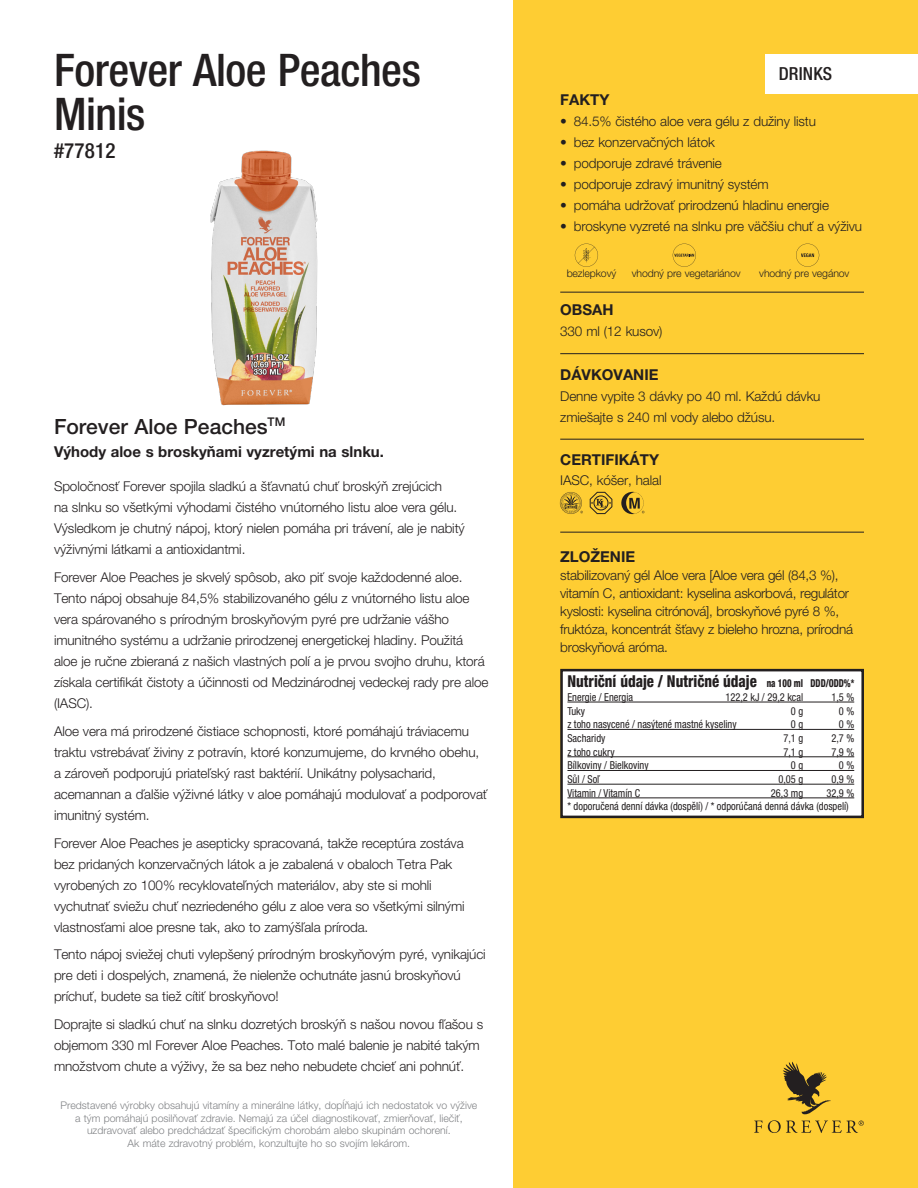
<style>
.page{position:relative;width:918px;height:1188px;background:#fff}
.page>*{position:absolute;margin:0;border:0;box-sizing:border-box;transform-origin:0 0}
.t1{font:500 condensed 45px "Helvetica Neue LT Pro";letter-spacing:-.01em;color:#231f20}
.t2{font:500 21px "Helvetica Neue LT Pro";color:#231f20}
.t3{font:500 condensed 21px "Helvetica Neue LT Pro";letter-spacing:.01em;color:#231f20}
.t4{font:500 condensed 18px "Helvetica Neue LT Pro";letter-spacing:.01em;color:#231f20}
.t5{font:800 condensed 16.5px "Helvetica Neue LT Pro";color:#231f20;scale:.9 1}
.t6{font:700 15px "Helvetica Neue LT Pro";color:#231f20}
.t7{font:300 13.5px/21px "Helvetica Neue LT Pro";letter-spacing:-.01em;color:#231f20}
.t8{font:condensed 10.95px/13.6px "Helvetica Neue LT Pro";color:#231f20;scale:.95 1}
.t9{font:300 10.5px/12.6px "Helvetica Neue LT Pro";color:#808285;text-align:center}
.t10{font:300 10.5px "Helvetica Neue LT Pro";letter-spacing:-.01em;color:#231f20}
.s1{font-size:10.95px}
</style>
<div class="page">
<div style="left:513px;top:0;width:405px;height:1188px;background:#fecd33"></div>
<hr style="left:560px;top:292px;width:304px;height:1px;background:#231f20">
<hr style="left:560px;top:353px;width:304px;height:1px;background:#231f20">
<hr style="left:560px;top:439px;width:304px;height:1px;background:#231f20">
<hr style="left:560px;top:532px;width:304px;height:1px;background:#231f20">
<div style="left:562px;top:670px;width:301px;height:147px;background:#fff"></div>
<hr style="left:567px;top:702px;width:287px;height:1px;background:#231f20">
<hr style="left:567px;top:729px;width:287px;height:1px;background:#231f20">
<hr style="left:567px;top:757px;width:287px;height:1px;background:#231f20">
<hr style="left:567px;top:770px;width:287px;height:1px;background:#231f20">
<hr style="left:567px;top:784px;width:287px;height:1px;background:#231f20">
<hr style="left:567px;top:798px;width:287px;height:1px;background:#231f20">
<div style="left:560px;top:669px;width:304px;height:149px;border:3px solid #231f20"></div>
<div style="left:765px;top:54px;width:153px;height:40px;background:#fff"></div>
<img style="left:210px;top:150px;width:108px;height:256px">
<svg style="left:590px;top:492px;width:22px;height:22px"></svg>
<svg style="left:560px;top:492px;width:23px;height:22px"></svg>
<svg style="left:621px;top:492px;width:23px;height:22px"></svg>
<svg style="left:796px;top:244px;width:23px;height:23px"></svg>
<svg style="left:673px;top:244px;width:23px;height:23px"></svg>
<svg style="left:575px;top:244px;width:23px;height:23px"></svg>
<svg style="left:754px;top:1121px;width:8px;height:12px"></svg>
<svg style="left:768px;top:1061px;width:96px;height:72px"></svg>
<h1 class="t1" style="left:54px;top:43px;width:368px">Forever Aloe Peaches</h1>
<h1 class="t1" style="left:54px;top:87px;width:93px">Minis</h1>
<h2 class="t3" style="left:54px;top:138px;width:63px">#77812</h2>
<h2 class="t2" style="left:54px;top:414px;width:233px">Forever Aloe Peaches<sup>TM</sup></h2>
<p class="t6" style="left:54px;top:442px;width:332px">Výhody aloe s broskyňami vyzretými na slnku.</p>
<p class="t7" style="left:54px;top:476px;width:412px">Spoločnosť Forever spojila sladkú a šťavnatú chuť broskýň zrejúcich<br>na slnku so všetkými výhodami čistého vnútorného listu aloe vera gélu.<br>Výsledkom je chutný nápoj, ktorý nielen pomáha pri trávení, ale je nabitý výživnými látkami a antioxidantmi.</p>
<p class="t7" style="left:54px;top:567px;width:436px">Forever Aloe Peaches je skvelý spôsob, ako piť svoje každodenné aloe.<br>Tento nápoj obsahuje 84,5% stabilizovaného gélu z vnútorného listu aloe vera spárovaného s prírodným broskyňovým pyré pre udržanie vášho imunitného systému a udržanie prirodzenej energetickej hladiny. Použitá aloe je ručne zbieraná z našich vlastných polí a je prvou svojho druhu, ktorá získala certifikát čistoty a účinnosti od Medzinárodnej vedeckej rady pre aloe (IASC).</p>
<p class="t7" style="left:54px;top:720px;width:435px">Aloe vera má prirodzené čistiace schopnosti, ktoré pomáhajú tráviacemu traktu vstrebávať živiny z potravín, ktoré konzumujeme, do krvného obehu, a zároveň podporujú priateľský rast baktérií. Unikátny polysacharid, acemannan a ďalšie výživné látky v aloe pomáhajú modulovať a podporovať imunitný systém.</p>
<p class="t7" style="left:54px;top:832px;width:412px">Forever Aloe Peaches je asepticky spracovaná, takže receptúra zostáva bez pridaných konzervačných látok a je zabalená v obaloch Tetra Pak vyrobených zo 100% recyklovateľných materiálov, aby ste si mohli vychutnať sviežu chuť nezriedeného gélu z aloe vera so všetkými silnými vlastnosťami aloe presne tak, ako to zamýšľala príroda.</p>
<p class="t7" style="left:54px;top:944px;width:433px">Tento nápoj sviežej chuti vylepšený prírodným broskyňovým pyré, vynikajúci pre deti i dospelých, znamená, že nielenže ochutnáte jasnú broskyňovú príchuť, budete sa tiež cítiť broskyňovo!</p>
<p class="t7" style="left:54px;top:1014px;width:431px">Doprajte si sladkú chuť na slnku dozretých broskýň s našou novou fľašou s objemom 330 ml Forever Aloe Peaches. Toto malé balenie je nabité takým množstvom chute a výživy, že sa bez neho nebudete chcieť ani pohnúť.</p>
<p class="t9" style="left:60px;top:1099px;width:418px">Predstavené výrobky obsahujú vitamíny a minerálne látky, dopĺňajú ich nedostatok vo výžive a tým pomáhajú posilňovať zdravie. Nemajú za účel diagnostikovať, zmierňovať, liečiť, uzdravovať alebo predchádzať špecifickým chorobám alebo skupinám ochorení.<br>Ak máte zdravotný problém, konzultujte ho so svojím lekárom.</p>
<h3 class="t4" style="left:779px;top:63px;width:55px">DRINKS</h3>
<p class="t6" style="left:560px;top:91px;width:51px">FAKTY</p>
<p class="t7" style="left:560px;top:111px;width:257px">• 84.5% čistého aloe vera gélu z dužiny listu</p>
<p class="t7" style="left:560px;top:132px;width:156px">• bez konzervačných látok</p>
<p class="t7" style="left:560px;top:153px;width:163px">• podporuje zdravé trávenie</p>
<p class="t7" style="left:560px;top:174px;width:210px">• podporuje zdravý imunitný systém</p>
<p class="t7" style="left:560px;top:195px;width:270px">• pomáha udržovať prirodzenú hladinu energie</p>
<p class="t7" style="left:560px;top:216px;width:303px">• broskyne vyzreté na slnku pre väčšiu chuť a výživu</p>
<p class="t10" style="left:567px;top:267px;width:51px">bezlepkový</p>
<p class="t10" style="left:632px;top:267px;width:110px">vhodný pre vegetariánov</p>
<p class="t10" style="left:759px;top:267px;width:92px">vhodný pre vegánov</p>
<p class="t6" style="left:560px;top:301px;width:55px">OBSAH</p>
<p class="t7" style="left:560px;top:321px;width:104px">330 ml (12 kusov)</p>
<p class="t6" style="left:560px;top:365px;width:100px">DÁVKOVANIE</p>
<p class="t7" style="left:560px;top:385px;width:262px">Denne vypite 3 dávky po 40 ml. Každú dávku zmiešajte s 240 ml vody alebo džúsu.</p>
<p class="t6" style="left:560px;top:451px;width:100px">CERTIFIKÁTY</p>
<p class="t7" style="left:560px;top:469px;width:103px">IASC, kóšer, halal</p>
<p class="t6" style="left:560px;top:547px;width:76px">ZLOŽENIE</p>
<p class="t7" style="left:560px;top:566px;width:294px;line-height:18px">stabilizovaný gél Aloe vera [Aloe vera gél (84,3 %), vitamín C, antioxidant: kyselina askorbová, regulátor kyslosti: kyselina citrónová], broskyňové pyré 8 %, fruktóza, koncentrát šťavy z bieleho hrozna, prírodná broskyňová aróma.</p>
<p class="t5" style="left:567px;top:671px;width:320px">Nutriční údaje / Nutričné údaje <span class="s1">na 100 ml DDD/ODD%*</span></p>
<p class="t8" style="left:567px;top:690px;width:71px">Energie / Energia</p>
<p class="t8" style="left:725px;top:690px;width:83px">122,2 kJ / 29,2 kcal</p>
<p class="t8" style="left:831px;top:690px;width:26px">1,5 %</p>
<p class="t8" style="left:567px;top:704px;width:20px">Tuky</p>
<p class="t8" style="left:791px;top:704px;width:14px">0 g</p>
<p class="t8" style="left:839px;top:704px;width:18px">0 %</p>
<p class="t8" style="left:567px;top:718px;width:180px">z toho nasycené / nasýtené mastné kyseliny</p>
<p class="t8" style="left:791px;top:718px;width:14px">0 g</p>
<p class="t8" style="left:839px;top:718px;width:18px">0 %</p>
<p class="t8" style="left:567px;top:731px;width:42px">Sacharidy</p>
<p class="t8" style="left:783px;top:731px;width:22px">7,1 g</p>
<p class="t8" style="left:831px;top:731px;width:26px">2,7 %</p>
<p class="t8" style="left:567px;top:745px;width:51px">z toho cukry</p>
<p class="t8" style="left:783px;top:745px;width:22px">7,1 g</p>
<p class="t8" style="left:831px;top:745px;width:26px">7,9 %</p>
<p class="t8" style="left:567px;top:759px;width:87px">Bílkoviny / Bielkoviny</p>
<p class="t8" style="left:791px;top:759px;width:14px">0 g</p>
<p class="t8" style="left:839px;top:759px;width:18px">0 %</p>
<p class="t8" style="left:567px;top:772px;width:36px">Sůl / Soľ</p>
<p class="t8" style="left:778px;top:772px;width:28px">0,05 g</p>
<p class="t8" style="left:831px;top:772px;width:26px">0,9 %</p>
<p class="t8" style="left:567px;top:786px;width:78px">Vitamin / Vitamín C</p>
<p class="t8" style="left:771px;top:786px;width:36px">26,3 mg</p>
<p class="t8" style="left:567px;top:786px;width:303px;text-indent:259px">32,9 % * doporučená denní dávka (dospělí) / * odporúčaná denná dávka (dospelí)</p>
</div>
